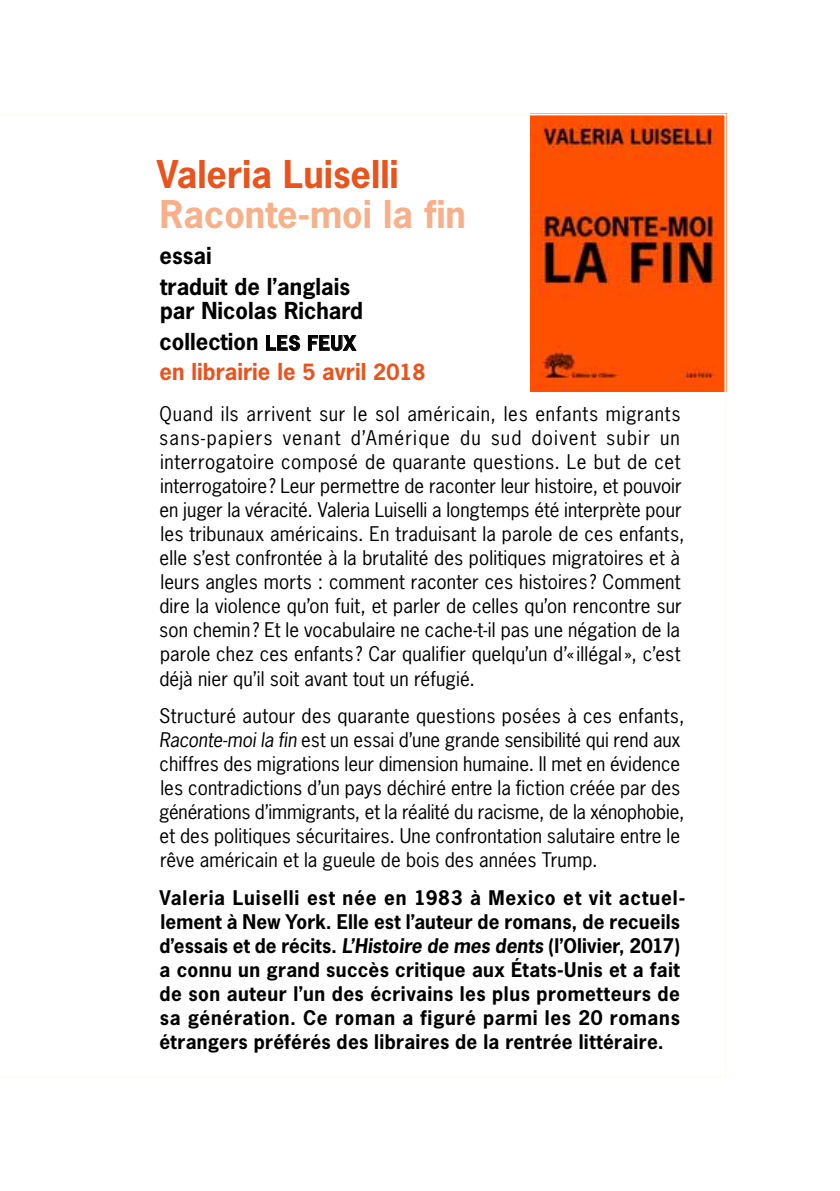
<style>
.page{position:relative;width:840px;height:1191px;background:#fff}
.page>*{position:absolute;margin:0;border:0;box-sizing:border-box;transform-origin:0 0}
.t1{font:700 36px "News Gothic";color:#f7b089}
.t2{font:700 36px "News Gothic";color:#e9531d}
.t3{font:700 22px/30.6px "News Gothic";color:#000}
.t4{font:19px/24px "News Gothic";letter-spacing:.005em;color:#000}
.t5{font:700 19px/24px "News Gothic";letter-spacing:.02em;color:#000}
.s1{font-size:19px}
.s2{color:#e9531d}
.s3{font-size:21px;color:#e9531d}
.s4{font-style:italic}
</style>
<div class="page">
<svg style="left:266px;top:113px;width:460px;height:279px"></svg>
<h1 class="t2" style="left:157px;top:150px;width:243px">Valeria Luiselli</h1>
<h1 class="t1" style="left:160px;top:191px;width:307px">Raconte-moi la fin</h1>
<p class="t3" style="left:159px;top:239px;width:192px;line-height:31.4px">essai<br>traduit de l’anglais</p>
<p class="t3" style="left:159px;top:295px;width:267px">par Nicolas Richard collection <span class="s1">LES FEUX<br></span><span class="s2">en librairie le</span> <span class="s3">5</span> <span class="s2">avril</span> <span class="s3">2018</span></p>
<p class="t4" style="left:159px;top:401px;width:526px">Quand ils arrivent sur le sol américain, les enfants migrants sans-papiers venant d’Amérique du sud doivent subir un interrogatoire composé de quarante questions. Le but de cet interrogatoire? Leur permettre de raconter leur histoire, et pouvoir en juger la véracité. Valeria Luiselli a longtemps été interprète pour les tribunaux américains. En traduisant la parole de ces enfants, elle s’est confrontée à la brutalité des politiques migratoires et à leurs angles morts : comment raconter ces histoires? Comment dire la violence qu’on fuit, et parler de celles qu’on rencontre sur son chemin? Et le vocabulaire ne cache-t-il pas une négation de la parole chez ces enfants? Car qualifier quelqu’un d’«illégal», c’est déjà nier qu’il soit avant tout un réfugié.</p>
<p class="t4" style="left:159px;top:703px;width:526px">Structuré autour des quarante questions posées à ces enfants, <span class="s4">Raconte-moi la fin</span> est un essai d’une grande sensibilité qui rend aux chiffres des migrations leur dimension humaine. Il met en évidence les contradictions d’un pays déchiré entre la fiction créée par des générations d’immigrants, et la réalité du racisme, de la xénophobie, et des politiques sécuritaires. Une confrontation salutaire entre le rêve américain et la gueule de bois des années Trump.</p>
<p class="t5" style="left:159px;top:885px;width:527px">Valeria Luiselli est née en 1983 à Mexico et vit actuel&shy;lement à New York. Elle est l’auteur de romans, de recueils d’essais et de récits. <span class="s4">L’Histoire de mes dents</span> (l’Olivier, 2017) a connu un grand succès critique aux États-Unis et a fait de son auteur l’un des écrivains les plus prometteurs de sa génération. Ce roman a figuré parmi les 20 romans étrangers préférés des libraires de la rentrée littéraire.</p>
</div>
